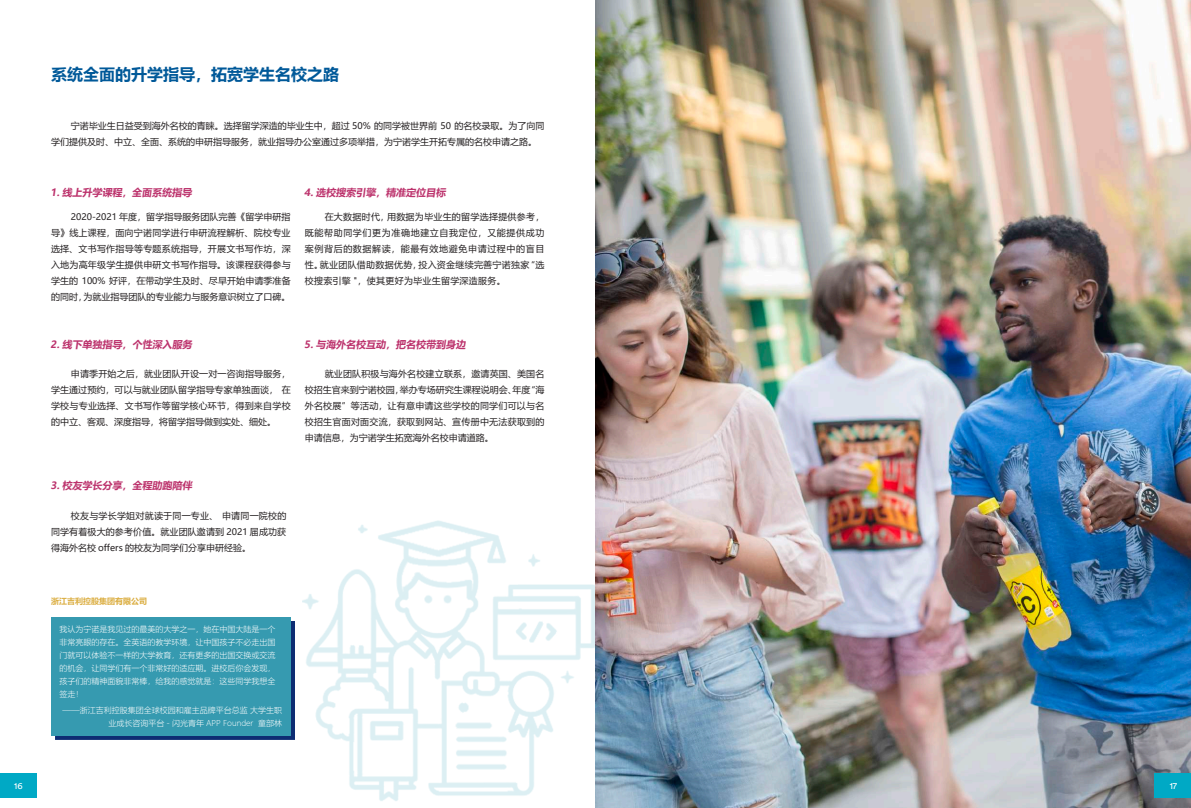
<style>
.page{position:relative;width:1191px;height:808px;background:#fff}
.page>*{position:absolute;margin:0;border:0;box-sizing:border-box;transform-origin:0 0}
.t1{font:700 16px "Microsoft Ya Hei";color:#005999}
.t2{font:700 10px "Microsoft Ya Hei";color:#bc326c}
.t3{font:9px/16px "Microsoft Ya Hei";color:#231f20;text-align:justify}
.t4{font:9px "Circular Pro";color:#fff}
.t5{font:300 8px/13px "Microsoft Ya Hei";color:#fff;text-align:justify}
.t6{font:700 8px "Microsoft Ya Hei";color:#dbae42}
</style>
<div class="page">
<img style="left:303px;top:521px;width:292px;height:280px">
<div style="left:55px;top:621px;width:240px;height:119px;background:#0d2c73"></div>
<div style="left:51px;top:617px;width:240px;height:119px;background:#369ab0"></div>
<div style="left:0;top:773px;width:36px;height:25px;background:#00a9c5"></div>
<img style="left:595px;top:0;width:596px;height:808px">
<div style="left:1154px;top:773px;width:37px;height:25px;background:#00a9c5"></div>
<h1 class="t1" style="left:51px;top:63px;width:289px">系统全面的升学指导，拓宽学生名校之路</h1>
<p class="t3" style="left:51px;top:117px;width:495px;text-indent:20px">宁诺毕业生日益受到海外名校的青睐。选择留学深造的毕业生中，超过 50% 的同学被世界前 50 的名校录取。为了向同学们提供及时、中立、全面、系统的申研指导服务，就业指导办公室通过多项举措，为宁诺学生开拓专属的名校申请之路。</p>
<p class="t2" style="left:51px;top:186px;width:145px">1. 线上升学课程，全面系统指导</p>
<p class="t3" style="left:51px;top:209px;width:241px;text-indent:20px">2020-2021 年度，留学指导服务团队完善《留学申研指导》线上课程，面向宁诺同学进行申研流程解析、院校专业选择、文书写作指导等专题系统指导，开展文书写作坊，深入地为高年级学生提供申研文书写作指导。该课程获得参与学生的 100% 好评，在带动学生及时、尽早开始申请季准备的同时，为就业指导团队的专业能力与服务意识树立了口碑。</p>
<p class="t2" style="left:51px;top:338px;width:145px">2. 线下单独指导，个性深入服务</p>
<p class="t3" style="left:51px;top:365px;width:241px;text-indent:20px">申请季开始之后，就业团队开设一对一咨询指导服务，学生通过预约，可以与就业团队留学指导专家单独面谈， 在学校与专业选择、文书写作等留学核心环节，得到来自学校的中立、客观、深度指导，将留学指导做到实处、细处。</p>
<p class="t2" style="left:304px;top:186px;width:145px">4. 选校搜索引擎，精准定位目标</p>
<p class="t3" style="left:305px;top:209px;width:241px;text-indent:20px">在大数据时代，用数据为毕业生的留学选择提供参考，既能帮助同学们更为准确地建立自我定位，又能提供成功案例背后的数据解读，能最有效地避免申请过程中的盲目性。就业团队借助数据优势，投入资金继续完善宁诺独家“选校搜索引擎 "，使其更好为毕业生留学深造服务。</p>
<p class="t2" style="left:304px;top:338px;width:165px">5. 与海外名校互动，把名校带到身边</p>
<p class="t3" style="left:305px;top:365px;width:241px;text-indent:20px">就业团队积极与海外名校建立联系，邀请英国、美国名校招生官来到宁诺校园，举办专场研究生课程说明会、年度“海外名校展”等活动，让有意申请这些学校的同学们可以与名校招生官面对面交流，获取到网站、宣传册中无法获取到的申请信息，为宁诺学生拓宽海外名校申请道路。</p>
<p class="t2" style="left:51px;top:478px;width:145px">3. 校友学长分享，全程助跑陪伴</p>
<p class="t3" style="left:51px;top:507px;width:237px;text-indent:20px">校友与学长学姐对就读于同一专业、 申请同一院校的同学有着极大的参考价值。就业团队邀请到 2021 届成功获得海外名校 offers 的校友为同学们分享申研经验。</p>
<p class="t6" style="left:51px;top:595px;width:98px">浙江吉利控股集团有限公司</p>
<p class="t5" style="left:60px;top:622px;width:217px">我认为宁诺是我见过的最美的大学之一，她在中国大陆是一个非常亮眼的存在。全英语的教学环境，让中国孩子不必走出国门就可以体验不一样的大学教育，还有更多的出国交换或交流的机会，让同学们有一个非常好的适应期。进校后你会发现，孩子们的精神面貌非常棒，给我的感觉就是：这些同学我想全签走！</p>
<p class="t5" style="left:62px;top:703px;width:221px;text-align:right">——浙江吉利控股集团全球校园和雇主品牌平台总监 大学生职业成长咨询平台 - 闪光青年 APP Founder 童部林</p>
<p class="t4" style="left:14px;top:779px;width:10px">16</p>
<p class="t4" style="left:1169px;top:779px;width:9px">17</p>
</div>
